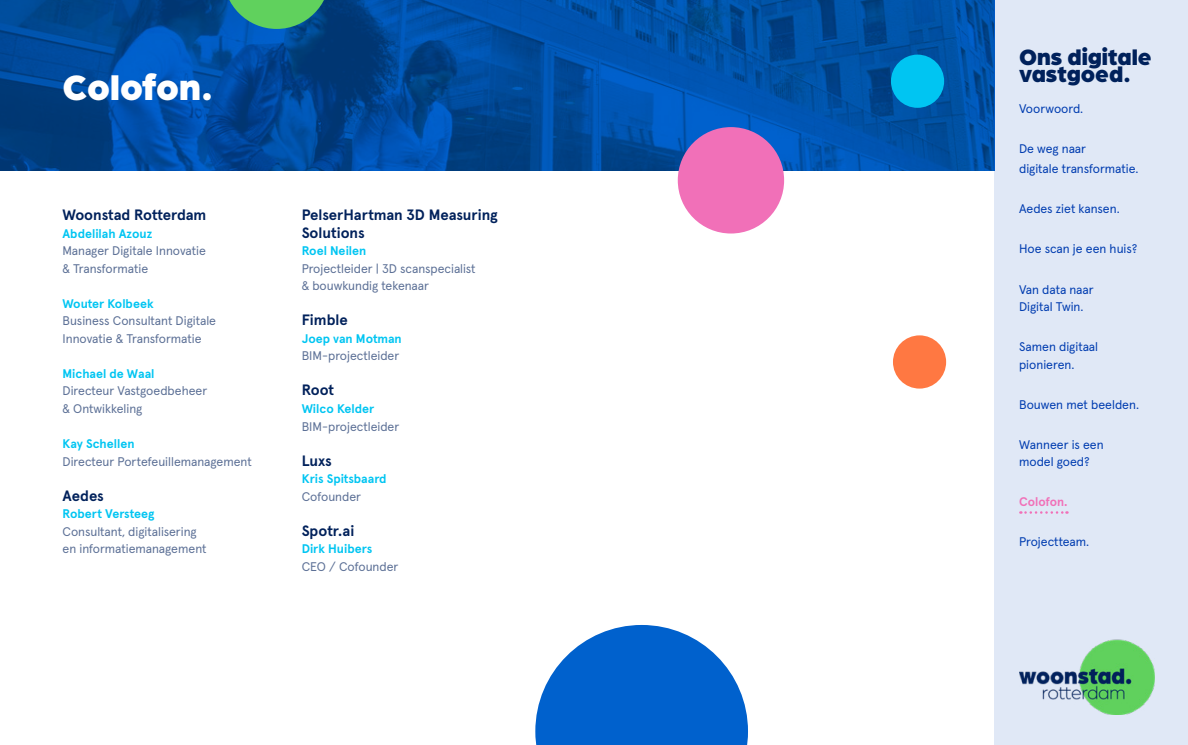
<style>
.page{position:relative;width:1188px;height:745px;background:#fff}
.page>*{position:absolute;margin:0;border:0;box-sizing:border-box;transform-origin:0 0}
.t1{font:900 37.5px "Arboria";color:#fff}
.t2{font:900 23.62px/17.2px "Arboria";color:#00215b}
.t3{font:700 15px/17.5px "Apercu Pro";letter-spacing:-.005em;color:#00215b}
.t4{font:12.5px/17.5px "Apercu Pro";color:#5c7096}
.t5{font:12.5px/17.5px "Apercu Pro";color:#003cb0}
.t6{font:700 12.5px "Apercu Pro";color:#00c5f2}
.t7{font:700 12.5px "Apercu Pro";color:#f170b8}
</style>
<div class="page">
<div style="left:994px;top:0;width:194px;height:744px;background:#e0e8f6"></div>
<img style="left:1019px;top:639px;width:135px;height:75px">
<svg style="left:0;top:0;width:994px;height:170px;background:#004c9e"></svg>
<svg style="left:223px;top:0;width:107px;height:29px;background:#3ca075"></svg>
<div style="left:891px;top:55px;width:53px;height:53px;background:#00c5f2;border-radius:50%"></div>
<svg style="left:535px;top:625px;width:213px;height:119px"></svg>
<div style="left:677px;top:127px;width:107px;height:106px;background:#f170b8;border-radius:50%"></div>
<div style="left:893px;top:335px;width:53px;height:53px;background:#ff7842;border-radius:50%"></div>
<svg style="left:1020px;top:511px;width:47px;height:2px"></svg>
<h1 class="t1" style="left:62px;top:60px;width:153px">Colofon.</h1>
<p class="t3" style="left:62px;top:205px;width:145px">Woonstad Rotterdam</p>
<p class="t6" style="left:62px;top:223px;width:91px">Abdelilah Azouz</p>
<p class="t4" style="left:62px;top:241px;width:145px">Manager Digitale Innovatie &amp; Transformatie</p>
<p class="t6" style="left:62px;top:293px;width:93px">Wouter Kolbeek</p>
<p class="t4" style="left:62px;top:311px;width:155px">Business Consultant Digitale<br>Innovatie &amp; Transformatie</p>
<p class="t6" style="left:62px;top:363px;width:94px">Michael de Waal</p>
<p class="t4" style="left:62px;top:381px;width:146px">Directeur Vastgoedbeheer &amp; Ontwikkeling</p>
<p class="t6" style="left:62px;top:433px;width:74px">Kay Schellen</p>
<p class="t4" style="left:62px;top:451px;width:191px">Directeur Portefeuillemanagement</p>
<p class="t3" style="left:62px;top:485px;width:43px">Aedes</p>
<p class="t6" style="left:62px;top:503px;width:93px">Robert Versteeg</p>
<p class="t4" style="left:62px;top:521px;width:145px">Consultant, digitalisering en informatiemanagement</p>
<p class="t3" style="left:302px;top:205px;width:198px">PelserHartman 3D Measuring<br>Solutions</p>
<p class="t6" style="left:302px;top:241px;width:66px">Roel Neilen</p>
<p class="t4" style="left:302px;top:258px;width:175px">Projectleider | 3D scanspecialist &amp; bouwkundig tekenaar</p>
<p class="t3" style="left:302px;top:310px;width:48px">Fimble</p>
<p class="t6" style="left:302px;top:328px;width:102px">Joep van Motman</p>
<p class="t4" style="left:302px;top:346px;width:99px">BIM-projectleider</p>
<p class="t3" style="left:302px;top:380px;width:34px">Root</p>
<p class="t6" style="left:302px;top:398px;width:74px">Wilco Kelder</p>
<p class="t4" style="left:302px;top:416px;width:99px">BIM-projectleider</p>
<p class="t3" style="left:302px;top:450px;width:32px">Luxs</p>
<p class="t6" style="left:302px;top:468px;width:86px">Kris Spitsbaard</p>
<p class="t4" style="left:302px;top:486px;width:61px">Cofounder</p>
<p class="t3" style="left:302px;top:520px;width:54px">Spotr.ai</p>
<p class="t6" style="left:302px;top:538px;width:72px">Dirk Huibers</p>
<p class="t4" style="left:302px;top:556px;width:98px">CEO / Cofounder</p>
<h2 class="t2" style="left:1019px;top:46px;width:134px">Ons digitale vastgoed.</h2>
<p class="t5" style="left:1019px;top:99px;width:66px">Voorwoord.</p>
<p class="t5" style="left:1019px;top:138px;width:121px;line-height:20px">De weg naar<br>digitale transformatie.</p>
<p class="t5" style="left:1019px;top:199px;width:102px">Aedes ziet kansen.</p>
<p class="t5" style="left:1019px;top:239px;width:120px">Hoe scan je een huis?</p>
<p class="t5" style="left:1019px;top:279px;width:76px">Van data naar<br>Digital Twin.</p>
<p class="t5" style="left:1019px;top:337px;width:81px">Samen digitaal pionieren.</p>
<p class="t5" style="left:1019px;top:394px;width:121px">Bouwen met beelden.</p>
<p class="t5" style="left:1019px;top:434px;width:86px">Wanneer is een model goed?</p>
<p class="t7" style="left:1019px;top:492px;width:50px">Colofon.</p>
<p class="t5" style="left:1019px;top:532px;width:72px">Projectteam.</p>
</div>
